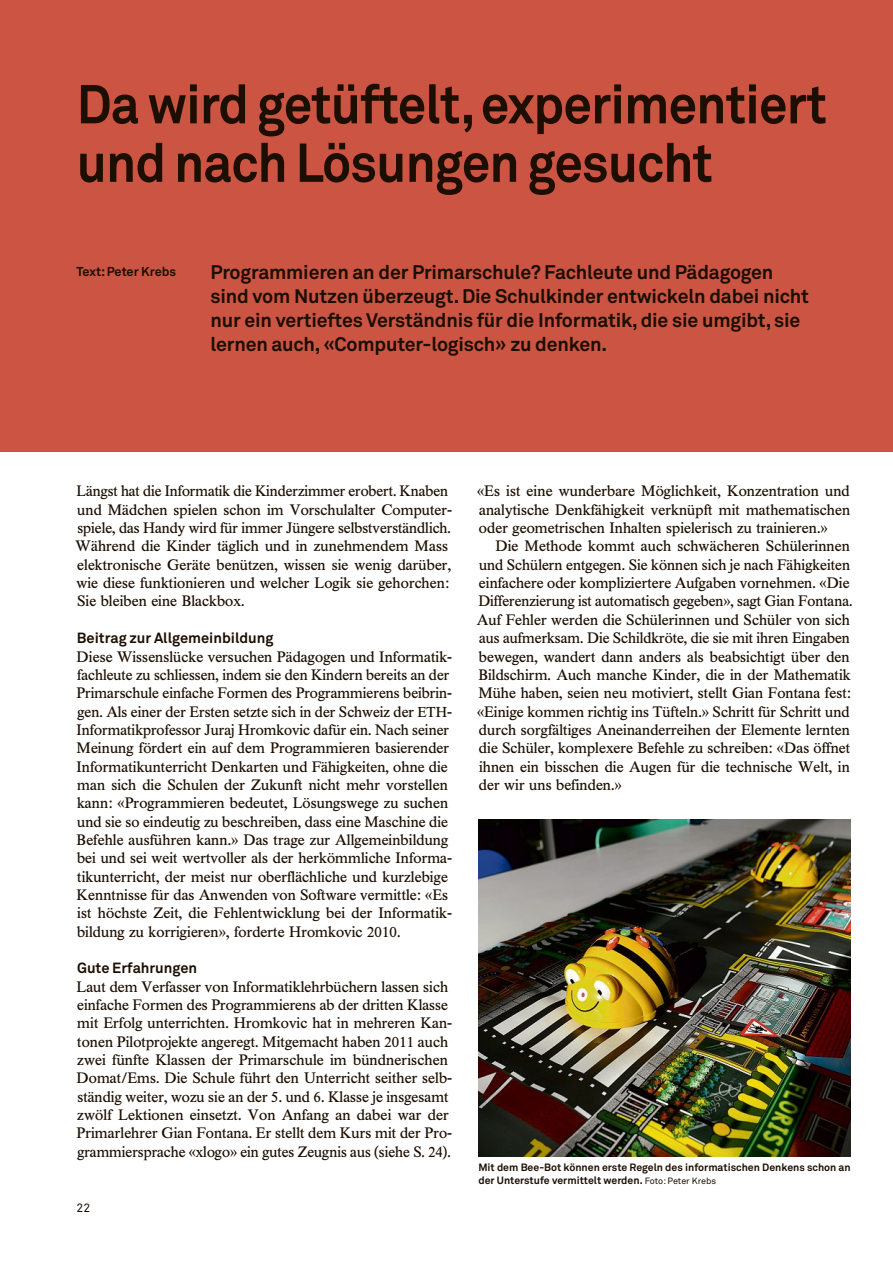
<style>
.page{position:relative;width:893px;height:1263px;background:#fff}
.page>*{position:absolute;margin:0;border:0;box-sizing:border-box;transform-origin:0 0}
.t1{font:700 54px/58.5px "Akkurat Pro";letter-spacing:-.02em;color:#1c0e00;scale:.95 1}
.t2{font:700 19.5px/24px "Akkurat Pro";letter-spacing:-.01em;color:#1c0e00}
.t3{font:15px/18.3px "Times BQ";letter-spacing:.005em;color:#1c0e00}
.t4{font:700 14.7px "Akkurat Pro";color:#1c0e00}
.t5{font:700 12.75px "Akkurat Pro";letter-spacing:-.005em;color:#1c0e00}
.t6{font:12.15px "Akkurat Pro";color:#1c0e00}
.t7{font:700 10.5px/13.2px "Akkurat Pro";color:#1c0e00}
.s1{font-size:14.25px}
.s2{font-weight:400;font-size:9px}
</style>
<div class="page">
<div style="left:0;top:0;width:893px;height:452px;background:#cb5443"></div>
<img style="left:478px;top:819px;width:372px;height:338px">
<h1 class="t1" style="left:77px;top:82px;width:791px">Da wird getüftelt,experimentiert und nach Lösungen gesucht</h1>
<p class="t5" style="left:77px;top:267px;width:101px">Text:Peter Krebs</p>
<p class="t2" style="left:210px;top:262px;width:600px">Programmieren an der Primarschule? Fachleute und Pädagogen sind vom Nutzen überzeugt.Die Schulkinder entwickeln dabei nicht nur ein vertieftes Verständnis für die Informatik,die sie umgibt, sie lernen auch,«Computer-logisch» zu denken.</p>
<p class="t3" style="left:76px;top:482px;width:378px">Längst hat die Informatik die Kinderzimmer erobert. Knaben und Mädchen spielen schon im Vorschulalter Computer&shy;spiele, das Handy wird für immer Jüngere selbstverständlich.<br>Während die Kinder täglich und in zunehmendem Mass elektronische Geräte benützen, wissen sie wenig darüber, wie diese funktionieren und welcher Logik sie gehorchen:<br>Sie bleiben eine Blackbox.</p>
<p class="t4" style="left:77px;top:633px;width:198px">Beitrag zur Allgemeinbildung</p>
<p class="t3" style="left:77px;top:647px;width:377px">Diese Wissenslücke versuchen Pädagogen und Informatik&shy;fachleute zu schliessen, indem sie den Kindern bereits an der Primarschule einfache Formen des Programmierens beibrin&shy;gen. Als einer der Ersten setzte sich in der Schweiz der <span class="s1">ETH</span>-Informatikprofessor Juraj Hromkovic dafür ein. Nach seiner Meinung fördert ein auf dem Programmieren basierender Informatikunterricht Denkarten und Fähigkeiten, ohne die man sich die Schulen der Zukunft nicht mehr vorstellen kann: «Programmieren bedeutet, Lösungswege zu suchen und sie so eindeutig zu beschreiben, dass eine Maschine die Befehle ausführen kann.» Das trage zur Allgemeinbildung bei und sei weit wertvoller als der herkömmliche Informa&shy;tikunterricht, der meist nur oberflächliche und kurzlebige Kenntnisse für das Anwenden von Software vermittle: «Es ist höchste Zeit, die Fehlentwicklung bei der Informatik&shy;bildung zu korrigieren», forderte Hromkovic <span class="s1">2010</span>.</p>
<p class="t4" style="left:77px;top:963px;width:122px">Gute Erfahrungen</p>
<p class="t3" style="left:77px;top:977px;width:377px">Laut dem Verfasser von Informatiklehrbüchern lassen sich einfache Formen des Programmierens ab der dritten Klasse mit Erfolg unterrichten. Hromkovic hat in mehreren Kan&shy;tonen Pilotprojekte angeregt. Mitgemacht haben <span class="s1">2011</span> auch zwei fünfte Klassen der Primarschule im bündnerischen Domat/Ems. Die Schule führt den Unterricht seither selb&shy;ständig weiter, wozu sie an der <span class="s1">5</span>. und <span class="s1">6</span>. Klasse je insgesamt zwölf Lektionen einsetzt. Von Anfang an dabei war der Primarlehrer Gian Fontana. Er stellt dem Kurs mit der Pro&shy;grammiersprache «xlogo» ein gutes Zeugnis aus (siehe S. <span class="s1">24</span>).</p>
<p class="t6" style="left:76px;top:1202px;width:15px">22</p>
<p class="t3" style="left:477px;top:482px;width:375px;text-align:justify">«Es ist eine wunderbare Möglichkeit, Konzentration und analytische Denkfähigkeit verknüpft mit mathematischen oder geometrischen Inhalten spielerisch zu trainieren.»</p>
<p class="t3" style="left:477px;top:537px;width:377px;text-indent:19px">Die Methode kommt auch schwächeren Schülerinnen und Schülern entgegen. Sie können sich je nach Fähigkeiten einfachere oder kompliziertere Aufgaben vornehmen. «Die Differenzierung ist automatisch gegeben», sagt Gian Fontana.<br>Auf Fehler werden die Schülerinnen und Schüler von sich aus aufmerksam. Die Schildkröte, die sie mit ihren Eingaben bewegen, wandert dann anders als beabsichtigt über den Bildschirm. Auch manche Kinder, die in der Mathematik Mühe haben, seien neu motiviert, stellt Gian Fontana fest: «Einige kommen richtig ins Tüfteln.» Schritt für Schritt und durch sorgfältiges Aneinanderreihen der Elemente lernten die Schüler, komplexere Befehle zu schreiben: «Das öffnet ihnen ein bisschen die Augen für die technische Welt, in der wir uns befinden.»</p>
<p class="t7" style="left:478px;top:1162px;width:374px">Mit dem Bee-Bot können erste Regeln des informatischen Denkens schon an der Unterstufe vermittelt werden. <span class="s2">Foto: Peter Krebs</span></p>
</div>
